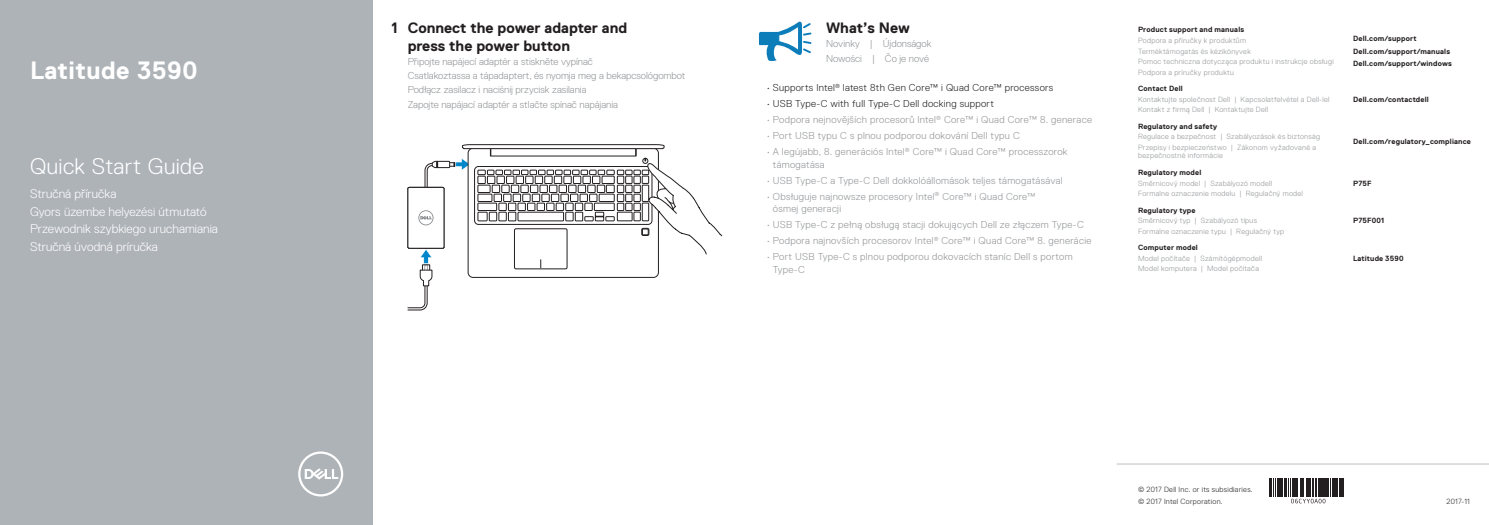
<style>
.page{position:relative;width:1489px;height:525px;background:#fff}
.page>*{position:absolute;margin:0;border:0;box-sizing:border-box;transform-origin:0 0}
.t1{font:700 25px "Dell Replica";letter-spacing:.02em;color:#fff}
.t2{font:300 22.5px "Dell Replica";letter-spacing:.015em;color:#fff}
.t3{font:700 15px/17.5px "Dell Replica";color:#231f20}
.t4{font:300 12.5px/17.5px "Dell Replica";color:#fff}
.t5{font:300 10px/12.5px "Dell Replica";letter-spacing:.025em;color:#939598}
.t6{font:300 10px/14.2px "Dell Replica";color:#939598}
.t7{font:300 10px "Dell Replica";letter-spacing:.03em;color:#231f20}
.t8{font:300 7.5px/10.5px "Dell Replica";letter-spacing:.04em;color:#939598}
.t9{font:700 7.5px/12.2px "Dell Replica";letter-spacing:.02em;color:#231f20}
.t10{font:300 7.5px/12.2px "Dell Replica";letter-spacing:.04em;color:#231f20}
</style>
<div class="page">
<div style="left:0;top:0;width:372px;height:524px;background:#aeb3b8"></div>
<svg style="left:298px;top:451px;width:45px;height:45px"></svg>
<svg style="left:407px;top:144px;width:315px;height:166px"></svg>
<hr style="left:1116px;top:463px;width:372px;height:1px;background:#bcbdc0">
<svg style="left:758px;top:21px;width:53px;height:40px"></svg>
<svg style="left:1342px;top:478px;width:2px;height:19px"></svg>
<svg style="left:1269px;top:478px;width:73px;height:25px"></svg>
<h1 class="t1" style="left:30px;top:56px;width:169px">Latitude 3590</h1>
<h2 class="t2" style="left:30px;top:154px;width:175px">Quick Start Guide</h2>
<h3 class="t4" style="left:30px;top:185px;width:189px">Stručná příručka<br>Gyors üzembe helyezési útmutató<br>Przewodnik szybkiego uruchamiania<br>Stručná úvodná príručka</h3>
<h3 class="t3" style="left:407px;top:19px;width:221px;text-indent:-16px">1 Connect the power adapter and press the power button</h3>
<h3 class="t6" style="left:407px;top:54px;width:279px">Připojte napájecí adaptér a stiskněte vypínač<br>Csatlakoztassa a tápadaptert, és nyomja meg a bekapcsológombot Podłącz zasilacz i naciśnij przycisk zasilania<br>Zapojte napájací adaptér a stlačte spínač napájania</h3>
<h3 class="t3" style="left:826px;top:19px;width:85px">What’s New</h3>
<h3 class="t6" style="left:826px;top:37px;width:107px">Novinky | Újdonságok<br>Nowości | Čo je nové</h3>
<h3 class="t7" style="left:766px;top:82px;width:288px">• Supports Intel<sup>®</sup> latest 8th Gen Core™ i Quad Core™ processors</h3>
<h3 class="t7" style="left:766px;top:98px;width:229px">• USB Type-C with full Type-C Dell docking support</h3>
<h3 class="t5" style="left:766px;top:113px;width:327px">• Podpora nejnovějších procesorů Intel<sup>®</sup> Core™ i Quad Core™ 8. generace</h3>
<h3 class="t5" style="left:766px;top:129px;width:255px">• Port USB typu C s plnou podporou dokování Dell typu C</h3>
<h3 class="t5" style="left:772px;top:145px;width:296px;text-indent:-6px">• A legújabb, 8. generációs Intel<sup>®</sup> Core™ i Quad Core™ processzorok támogatása</h3>
<h3 class="t5" style="left:766px;top:174px;width:297px">• USB Type-C a Type-C Dell dokkolóállomások teljes támogatásával</h3>
<h3 class="t5" style="left:772px;top:190px;width:264px;text-indent:-6px">• Obsługuje najnowsze procesory Intel<sup>®</sup> Core™ i Quad Core™ ósmej generacji</h3>
<h3 class="t5" style="left:766px;top:218px;width:319px">• USB Type-C z pełną obsługą stacji dokujących Dell ze złączem Type-C</h3>
<h3 class="t5" style="left:766px;top:234px;width:326px">• Podpora najnovších procesorov Intel<sup>®</sup> Core™ i Quad Core™ 8. generácie</h3>
<h3 class="t5" style="left:772px;top:251px;width:301px;text-indent:-6px">• Port USB Type-C s plnou podporou dokovacích staníc Dell s portom<br>Type-C</h3>
<p class="t9" style="left:1137px;top:24px;width:108px">Product support and manuals</p>
<p class="t8" style="left:1137px;top:35px;width:197px">Podpora a příručky k produktům<br>Terméktámogatás és kézikönyvek<br>Pomoc techniczna dotycząca produktu i instrukcje obsługi Podpora a príručky produktu</p>
<p class="t9" style="left:1352px;top:33px;width:100px">Dell.com/support<br>Dell.com/support/manuals<br>Dell.com/support/windows</p>
<p class="t9" style="left:1137px;top:82px;width:46px">Contact Dell</p>
<p class="t8" style="left:1137px;top:94px;width:193px">Kontaktujte společnost Dell | Kapcsolatfelvétel a Dell-lel<br>Kontakt z firmą Dell | Kontaktujte Dell</p>
<p class="t9" style="left:1352px;top:93px;width:77px">Dell.com/contactdell</p>
<p class="t9" style="left:1137px;top:120px;width:81px">Regulatory and safety</p>
<p class="t8" style="left:1137px;top:131px;width:183px">Regulace a bezpečnost | Szabályozások és biztonság<br>Przepisy i bezpieczeństwo | Zákonom vyžadované a</p>
<p class="t8" style="left:1137px;top:151px;width:86px">bezpečnostné informácie</p>
<p class="t9" style="left:1352px;top:135px;width:119px">Dell.com/regulatory_compliance</p>
<p class="t9" style="left:1137px;top:166px;width:65px">Regulatory model</p>
<p class="t8" style="left:1137px;top:178px;width:166px">Směrnicový model | Szabályozó modell<br>Formalne oznaczenie modelu | Regulačný model</p>
<p class="t9" style="left:1352px;top:177px;width:20px">P75F</p>
<p class="t9" style="left:1137px;top:204px;width:59px">Regulatory type</p>
<p class="t8" style="left:1137px;top:215px;width:147px">Směrnicový typ | Szabályozó típus<br>Formalne oznaczenie typu | Regulačný typ</p>
<p class="t9" style="left:1352px;top:214px;width:33px">P75F001</p>
<p class="t9" style="left:1137px;top:241px;width:61px">Computer model</p>
<p class="t8" style="left:1137px;top:253px;width:126px">Model počítače | Számítógépmodell<br>Model komputera | Model počítača</p>
<p class="t9" style="left:1352px;top:252px;width:52px">Latitude 3590</p>
<p class="t10" style="left:1137px;top:482px;width:116px">© 2017 Dell Inc. or its subsidiaries. © 2017 Intel Corporation.</p>
<p class="t10" style="left:1446px;top:494px;width:25px">2017-11</p>
</div>
